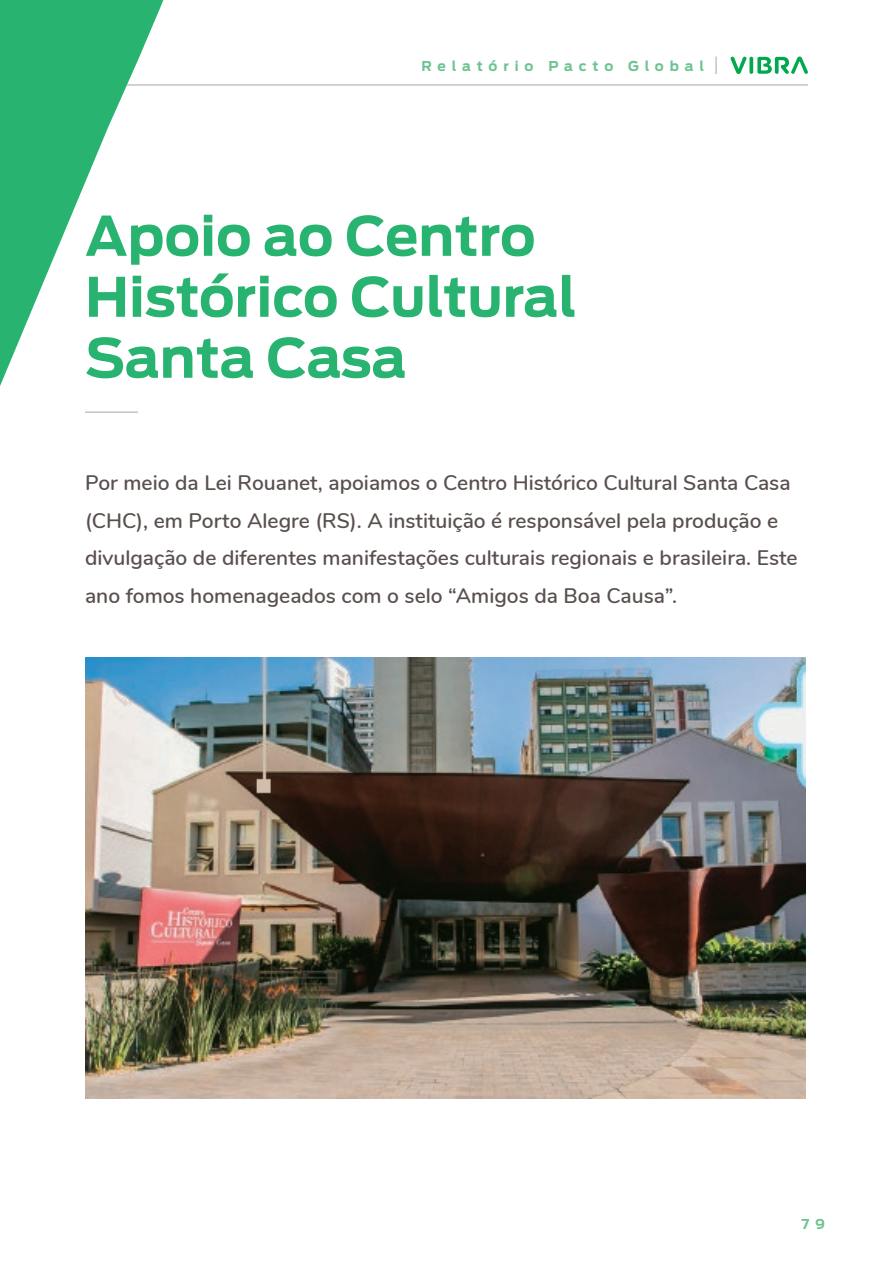
<style>
.page{position:relative;width:893px;height:1263px;background:#fff}
.page>*{position:absolute;margin:0;border:0;box-sizing:border-box;transform-origin:0 0}
.t1{font:700 54px/60.9px "Antenna";color:#28b470}
.t2{font:600 21px/37.5px "Nunito";color:#59504e}
.t3{font:700 13.5px "Antenna";letter-spacing:.435em;color:#6dc491}
</style>
<div class="page">
<svg style="left:0;top:0;width:164px;height:386px"></svg>
<svg style="left:731px;top:57px;width:15px;height:17px"></svg>
<svg style="left:749px;top:57px;width:4px;height:17px"></svg>
<svg style="left:757px;top:57px;width:51px;height:17px"></svg>
<svg style="left:715px;top:57px;width:2px;height:17px"></svg>
<img style="left:85px;top:657px;width:720px;height:442px">
<hr style="left:85px;top:411px;width:53px;height:2px;background:#cac2bf">
<hr style="left:126px;top:84px;width:682px;height:2px;background:#cac2bf">
<p class="t3" style="left:421px;top:58px;width:284px">Relatório Pacto Global</p>
<h1 class="t1" style="left:85px;top:206px;width:493px">Apoio ao Centro<br>Histórico Cultural<br>Santa Casa</h1>
<p class="t2" style="left:85px;top:463px;width:714px">Por meio da Lei Rouanet, apoiamos o Centro Histórico Cultural Santa Casa (CHC), em Porto Alegre (RS). A instituição é responsável pela produção e divulgação de diferentes manifestações culturais regionais e brasileira. Este ano fomos homenageados com o selo “Amigos da Boa Causa”.</p>
<p class="t3" style="left:801px;top:1216px;width:25px">7 9</p>
</div>
